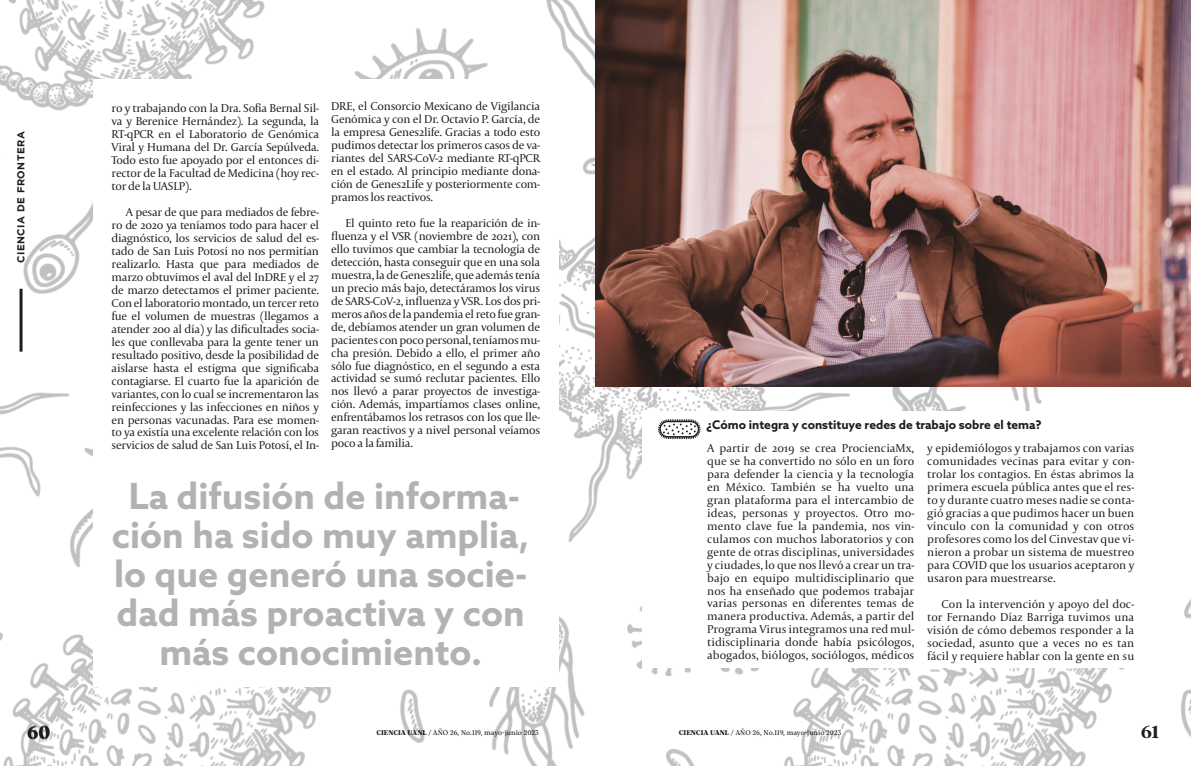
<style>
.page{position:relative;width:1191px;height:766px;background:#fff}
.page>*{position:absolute;margin:0;border:0;box-sizing:border-box;transform-origin:0 0}
.t1{font:700 36px/38.8px "Azo Sans";color:#b2b2b2;text-align:center}
.t2{font:700 18px "TRY Vesterbro";color:#1d1d1b;scale:1.1 1}
.t3{font:12px/13px "Capitolium 2";letter-spacing:-.02em;color:#1d1d1b;text-align:justify}
.t4{font:700 12px "Azo Sans";color:#1d1d1b}
.t5{font:700 10px "Gotham";letter-spacing:.05em;color:#1d1d1b}
.t6{font:7px "TRY Vesterbro";color:#1d1d1b}
.s1{font-weight:800}
</style>
<div class="page">
<img style="left:0;top:0;width:1191px;height:765px">
<div style="left:94px;top:79px;width:464px;height:607px;background:#fff"></div>
<div style="left:642px;top:411px;width:506px;height:257px;background:#fff"></div>
<img style="left:595px;top:0;width:596px;height:386px">
<svg style="left:658px;top:419px;width:42px;height:20px"></svg>
<p class="t5" style="left:15px;top:263px;width:133px;rotate:-90deg">CIENCIA DE FRONTERA</p>
<p class="t3" style="left:331px;top:100px;width:210px">DRE, el Consorcio Mexicano de Vigilancia Genómica y con el Dr. Octavio P. García, de la empresa Genes2life. Gracias a todo esto pudimos detectar los primeros casos de va&shy;riantes del SARS-CoV-2 mediante RT-qPCR en el estado. Al principio mediante dona&shy;ción de Genes2Life y posteriormente com&shy;pramos los reactivos.</p>
<p class="t3" style="left:331px;top:216px;width:210px;text-indent:14px">El quinto reto fue la reaparición de in&shy;fluenza y el VSR (noviembre de 2021), con ello tuvimos que cambiar la tecnología de detección, hasta conseguir que en una sola muestra, la de Genes2life, que además tenía un precio más bajo, detectáramos los virus de SARS-CoV-2, influenza y VSR. Los dos pri&shy;meros años de la pandemia el reto fue gran&shy;de, debíamos atender un gran volumen de pacientes con poco personal, teníamos mu&shy;cha presión. Debido a ello, el primer año sólo fue diagnóstico, en el segundo a esta actividad se sumó reclutar pacientes. Ello nos llevó a parar proyectos de investiga&shy;ción. Además, impartíamos clases online, enfrentábamos los retrasos con los que lle&shy;garan reactivos y a nivel personal veíamos poco a la familia.</p>
<p class="t1" style="left:112px;top:476px;width:419px">La difusión de informa&shy;ción ha sido muy amplia, lo que generó una socie&shy;dad más proactiva y con más conocimiento.</p>
<p class="t3" style="left:112px;top:102px;width:209px">ro y trabajando con la Dra. Sofía Bernal Sil&shy;va y Berenice Hernández). La segunda, la RT-qPCR en el Laboratorio de Genómica Viral y Humana del Dr. García Sepúlveda.<br>Todo esto fue apoyado por el entonces di&shy;rector de la Facultad de Medicina (hoy rec&shy;tor de la UASLP).</p>
<p class="t3" style="left:112px;top:205px;width:209px;text-indent:14px">A pesar de que para mediados de febre&shy;ro de 2020 ya teníamos todo para hacer el diagnóstico, los servicios de salud del es&shy;tado de San Luis Potosí no nos permitían realizarlo. Hasta que para mediados de marzo obtuvimos el aval del InDRE y el 27 de marzo detectamos el primer paciente.<br>Con el laboratorio montado, un tercer reto fue el volumen de muestras (llegamos a atender 200 al día) y las dificultades socia&shy;les que conllevaba para la gente tener un resultado positivo, desde la posibilidad de aislarse hasta el estigma que significaba contagiarse. El cuarto fue la aparición de variantes, con lo cual se incrementaron las reinfecciones y las infecciones en niños y en personas vacunadas. Para ese momen&shy;to ya existía una excelente relación con los servicios de salud de San Luis Potosí, el In-</p>
<h2 class="t2" style="left:27px;top:720px;width:23px">60</h2>
<p class="t6" style="left:376px;top:727px;width:164px"><span class="s1">CIENCIA UANL /</span> AÑO 26, No.119, mayo-junio 2023</p>
<p class="t4" style="left:706px;top:417px;width:337px">¿Cómo integra y constituye redes de trabajo sobre el tema?</p>
<p class="t3" style="left:927px;top:441px;width:208px">y epidemiólogos y trabajamos con varias comunidades vecinas para evitar y con&shy;trolar los contagios. En éstas abrimos la primera escuela pública antes que el res&shy;to y durante cuatro meses nadie se conta&shy;gió gracias a que pudimos hacer un buen vínculo con la comunidad y con otros profesores como los del Cinvestav que vi&shy;nieron a probar un sistema de muestreo para COVID que los usuarios aceptaron y usaron para muestrearse.</p>
<p class="t3" style="left:927px;top:597px;width:208px;text-indent:14px">Con la intervención y apoyo del doc&shy;tor Fernando Díaz Barriga tuvimos una visión de cómo debemos responder a la sociedad, asunto que a veces no es tan fácil y requiere hablar con la gente en su</p>
<p class="t3" style="left:707px;top:441px;width:208px">A partir de 2019 se crea ProcienciaMx, que se ha convertido no sólo en un foro para defender la ciencia y la tecnología en México. También se ha vuelto una gran plataforma para el intercambio de ideas, personas y proyectos. Otro mo&shy;mento clave fue la pandemia, nos vin&shy;culamos con muchos laboratorios y con gente de otras disciplinas, universidades y ciudades, lo que nos llevó a crear un tra&shy;bajo en equipo multidisciplinario que nos ha enseñado que podemos trabajar varias personas en diferentes temas de manera productiva. Además, a partir del Programa Virus integramos una red mul&shy;tidisciplinaria donde había psicólogos, abogados, biólogos, sociólogos, médicos</p>
<p class="t6" style="left:679px;top:727px;width:164px"><span class="s1">CIENCIA UANL /</span> AÑO 26, No.119, mayo-junio 2023</p>
<h2 class="t2" style="left:1140px;top:720px;width:18px">61</h2>
</div>
